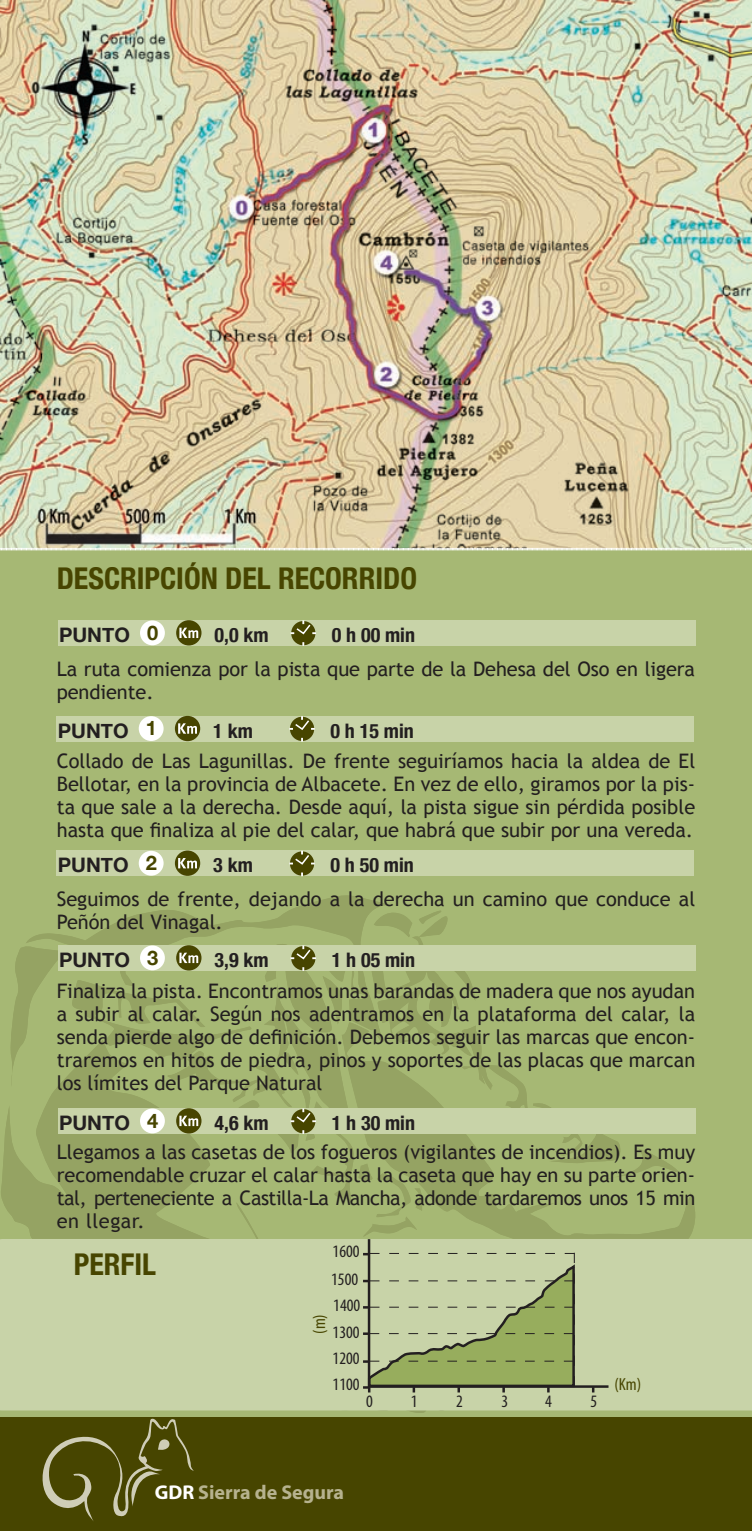
<style>
.page{position:relative;width:752px;height:1531px;background:#fff}
.page>*{position:absolute;margin:0;border:0;box-sizing:border-box;transform-origin:0 0}
.t1{font:700 condensed 30px "Helvetica Neue";color:#474500}
.t2{font:20px/23px "Trebuchet MS";color:#231f20;text-align:justify}
.t3{font:700 condensed 20px "Helvetica Neue";color:#231f20}
.t4{font:700 20px "Helvetica Neue";color:#231f20}
.t5{font:700 20px "Myriad Pro";color:#b6b28e}
.t6{font:condensed 17.5px "Myriad Pro";color:#231f20}
.t7{font:condensed 17.5px "Myriad Pro";color:#474500}
.s1{color:#474500}
.s2{color:#fff}
</style>
<div class="page">
<div style="left:0;top:496px;width:751px;height:1035px;background:#474500"></div>
<div style="left:0;top:0;width:751px;height:1416px;background:#a6b874"></div>
<svg style="left:42px;top:1418px;width:152px;height:103px"></svg>
<svg style="left:683px;top:1108px;width:13px;height:131px"></svg>
<div style="left:57px;top:716px;width:636px;height:25px;background:#c8d3a8"></div>
<div style="left:290px;top:717px;width:24px;height:24px;background:#474500;border-radius:50%"></div>
<svg style="left:289px;top:716px;width:25px;height:14px"></svg>
<div style="left:175px;top:716px;width:25px;height:25px;background:#474500;border-radius:50%"></div>
<svg style="left:178px;top:723px;width:19px;height:11px"></svg>
<div style="left:139px;top:716px;width:24px;height:25px;background:#fff;border-radius:50%"></div>
<div style="left:57px;top:851px;width:636px;height:25px;background:#c8d3a8"></div>
<div style="left:290px;top:851px;width:24px;height:24px;background:#474500;border-radius:50%"></div>
<svg style="left:289px;top:851px;width:25px;height:15px"></svg>
<div style="left:175px;top:850px;width:25px;height:26px;background:#474500;border-radius:50%"></div>
<svg style="left:178px;top:858px;width:19px;height:10px"></svg>
<div style="left:139px;top:851px;width:24px;height:24px;background:#fff;border-radius:50%"></div>
<div style="left:0;top:1239px;width:751px;height:171px;background:#c8d3a8"></div>
<svg style="left:9px;top:895px;width:674px;height:497px"></svg>
<img style="left:0;top:0;width:751px;height:547px">
<svg style="left:0;top:547px;width:751px;height:4px;background:#dcdec5"></svg>
<div style="left:58px;top:620px;width:636px;height:26px;background:#c8d3a8"></div>
<div style="left:291px;top:621px;width:24px;height:24px;background:#474500;border-radius:50%"></div>
<svg style="left:290px;top:620px;width:26px;height:15px"></svg>
<div style="left:176px;top:620px;width:25px;height:25px;background:#474500;border-radius:50%"></div>
<svg style="left:179px;top:628px;width:19px;height:10px"></svg>
<div style="left:140px;top:620px;width:25px;height:25px;background:#fff;border-radius:50%"></div>
<h1 class="t1" style="left:57px;top:560px;width:361px">DESCRIPCIÓN DEL RECORRIDO</h1>
<p class="t4" style="left:59px;top:622px;width:101px">PUNTO <span class="s1">0</span></p>
<p class="t3" style="left:214px;top:623px;width:55px">0,0 km</p>
<p class="t3" style="left:331px;top:623px;width:85px">0 h 00 min</p>
<p class="t2" style="left:57px;top:657px;width:639px">La ruta comienza por la pista que parte de la Dehesa del Oso en ligera pendiente.</p>
<p class="t4" style="left:58px;top:718px;width:101px">PUNTO <span class="s1">1</span></p>
<p class="t3" style="left:213px;top:718px;width:41px">1 km</p>
<p class="t3" style="left:330px;top:718px;width:85px">0 h 15 min</p>
<p class="t2" style="left:57px;top:749px;width:639px">Collado de Las Lagunillas. De frente seguiríamos hacia la aldea de El Bellotar, en la provincia de Albacete. En vez de ello, giramos por la pis&shy;ta que sale a la derecha. Desde aquí, la pista sigue sin pérdida posible hasta que finaliza al pie del calar, que habrá que subir por una vereda.</p>
<p class="t4" style="left:58px;top:853px;width:101px">PUNTO <span class="s1">2</span></p>
<p class="t3" style="left:213px;top:853px;width:41px">3 km</p>
<p class="t3" style="left:330px;top:853px;width:85px">0 h 50 min</p>
<p class="t2" style="left:57px;top:887px;width:639px">Seguimos de frente, dejando a la derecha un camino que conduce al<br>Peñón del Vinagal.</p>
<p class="t4" style="left:59px;top:947px;width:101px">PUNTO <span class="s1">3</span></p>
<p class="t3" style="left:214px;top:948px;width:55px">3,9 km</p>
<p class="t3" style="left:331px;top:948px;width:85px">1 h 05 min</p>
<p class="t2" style="left:57px;top:979px;width:639px">Finaliza la pista. Encontramos unas barandas de madera que nos ayudan a subir al calar. Según nos adentramos en la plataforma del calar, la senda pierde algo de definición. Debemos seguir las marcas que encon&shy;traremos en hitos de piedra, pinos y soportes de las placas que marcan los límites del Parque Natural</p>
<p class="t4" style="left:59px;top:1110px;width:101px">PUNTO <span class="s1">4</span></p>
<p class="t3" style="left:214px;top:1111px;width:55px">4,6 km</p>
<p class="t3" style="left:331px;top:1111px;width:85px">1 h 30 min</p>
<p class="t2" style="left:57px;top:1140px;width:639px">Llegamos a las casetas de los fogueros (vigilantes de incendios). Es muy recomendable cruzar el calar hasta la caseta que hay en su parte orien&shy;tal, perteneciente a Castilla-La Mancha, adonde tardaremos unos 15 min en llegar.</p>
<h1 class="t1" style="left:74px;top:1246px;width:84px">PERFIL</h1>
<p class="t6" style="left:332px;top:1241px;width:28px">1600</p>
<p class="t6" style="left:331px;top:1268px;width:28px">1500</p>
<p class="t6" style="left:333px;top:1294px;width:28px">1400</p>
<p class="t7" style="left:309px;top:1334px;width:21px;rotate:-90deg">(m)</p>
<p class="t6" style="left:332px;top:1321px;width:28px">1300</p>
<p class="t6" style="left:332px;top:1348px;width:28px">1200</p>
<p class="t6" style="left:332px;top:1373px;width:28px">1100</p>
<p class="t6" style="left:366px;top:1390px;width:8px">0</p>
<p class="t6" style="left:456px;top:1390px;width:8px">2</p>
<p class="t6" style="left:501px;top:1390px;width:8px">3</p>
<p class="t6" style="left:410px;top:1390px;width:8px">1</p>
<p class="t5" style="left:155px;top:1479px;width:191px"><span class="s2">GDR</span> Sierra de Segura</p>
<p class="t6" style="left:545px;top:1390px;width:8px">4</p>
<p class="t6" style="left:590px;top:1390px;width:8px">5</p>
<p class="t7" style="left:614px;top:1373px;width:28px">(Km)</p>
</div>
